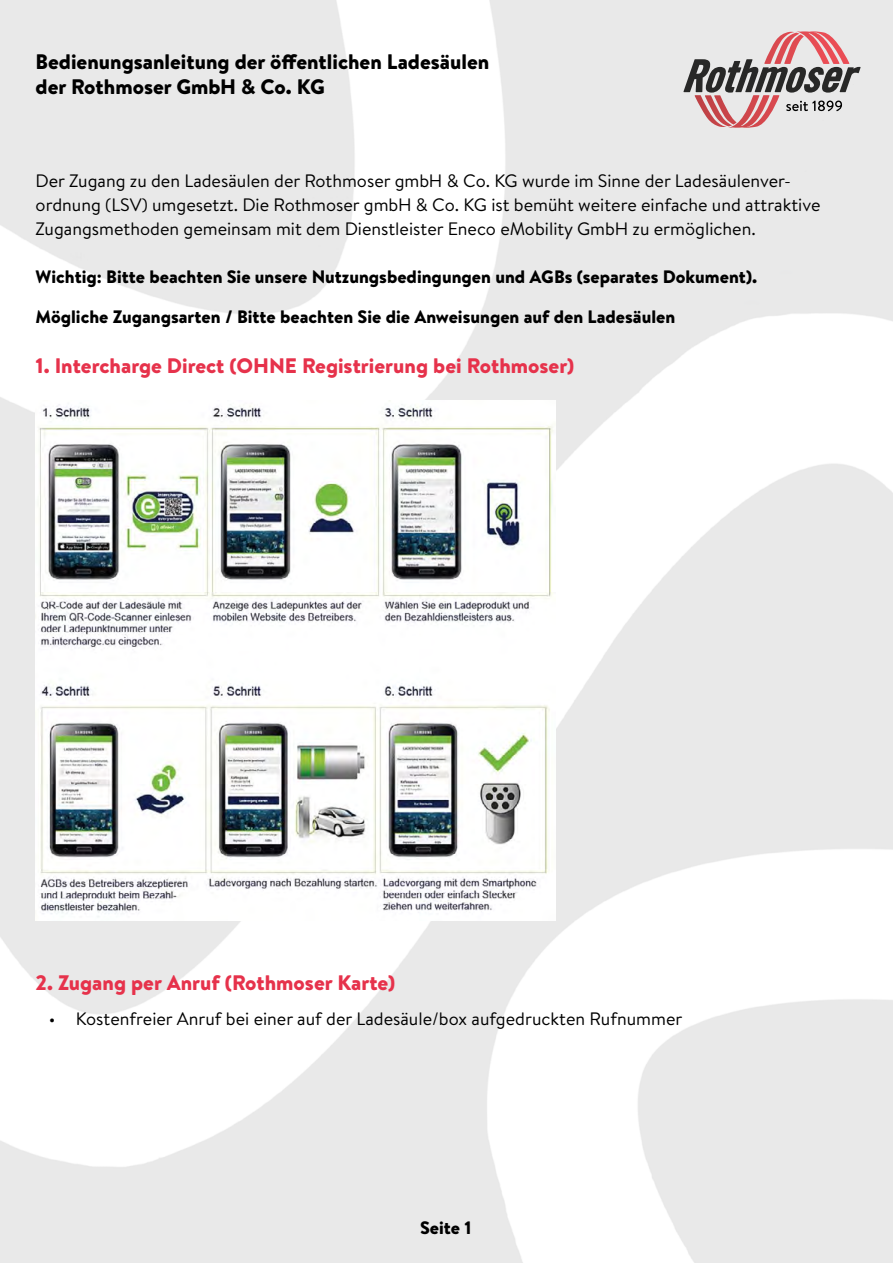
<style>
.page{position:relative;width:893px;height:1263px;background:#fff}
.page>*{position:absolute;margin:0;border:0;box-sizing:border-box;transform-origin:0 0}
.t1{font:900 21px "Brandon Text";color:#e6324b}
.t2{font:900 21px "Brandon Text";color:#000}
.t3{font:18px/24px "Brandon Text";color:#000}
.t4{font:900 18px "Brandon Text";color:#000}
</style>
<div class="page">
<svg style="left:683px;top:31px;width:177px;height:97px;background:#c2aeaf"></svg>
<img style="left:36px;top:400px;width:520px;height:520px">
<p class="t2" style="left:36px;top:47px;width:455px">Bedienungsanleitung der öffentlichen Ladesäulen</p>
<p class="t2" style="left:36px;top:72px;width:291px">der Rothmoser GmbH &amp; Co. KG</p>
<p class="t3" style="left:36px;top:169px;width:786px">Der Zugang zu den Ladesäulen der Rothmoser gmbH &amp; Co. KG wurde im Sinne der Ladesäulenver&shy;ordnung (LSV) umgesetzt. Die Rothmoser gmbH &amp; Co. KG ist bemüht weitere einfache und attraktive<br>Zugangsmethoden gemeinsam mit dem Dienstleister Eneco eMobility GmbH zu ermöglichen.</p>
<p class="t4" style="left:36px;top:264px;width:723px">Wichtig: Bitte beachten Sie unsere Nutzungsbedingungen und AGBs (separates Dokument).</p>
<p class="t4" style="left:36px;top:304px;width:641px">Mögliche Zugangsarten / Bitte beachten Sie die Anweisungen auf den Ladesäulen</p>
<p class="t1" style="left:36px;top:351px;width:540px">1. Intercharge Direct (OHNE Registrierung bei Rothmoser)</p>
<p class="t1" style="left:36px;top:968px;width:361px">2. Zugang per Anruf (Rothmoser Karte)</p>
<p class="t3" style="left:49px;top:1006px;width:635px">• Kostenfreier Anruf bei einer auf der Ladesäule/box aufgedruckten Rufnummer</p>
<p class="t4" style="left:420px;top:1215px;width:53px">Seite 1</p>
</div>
